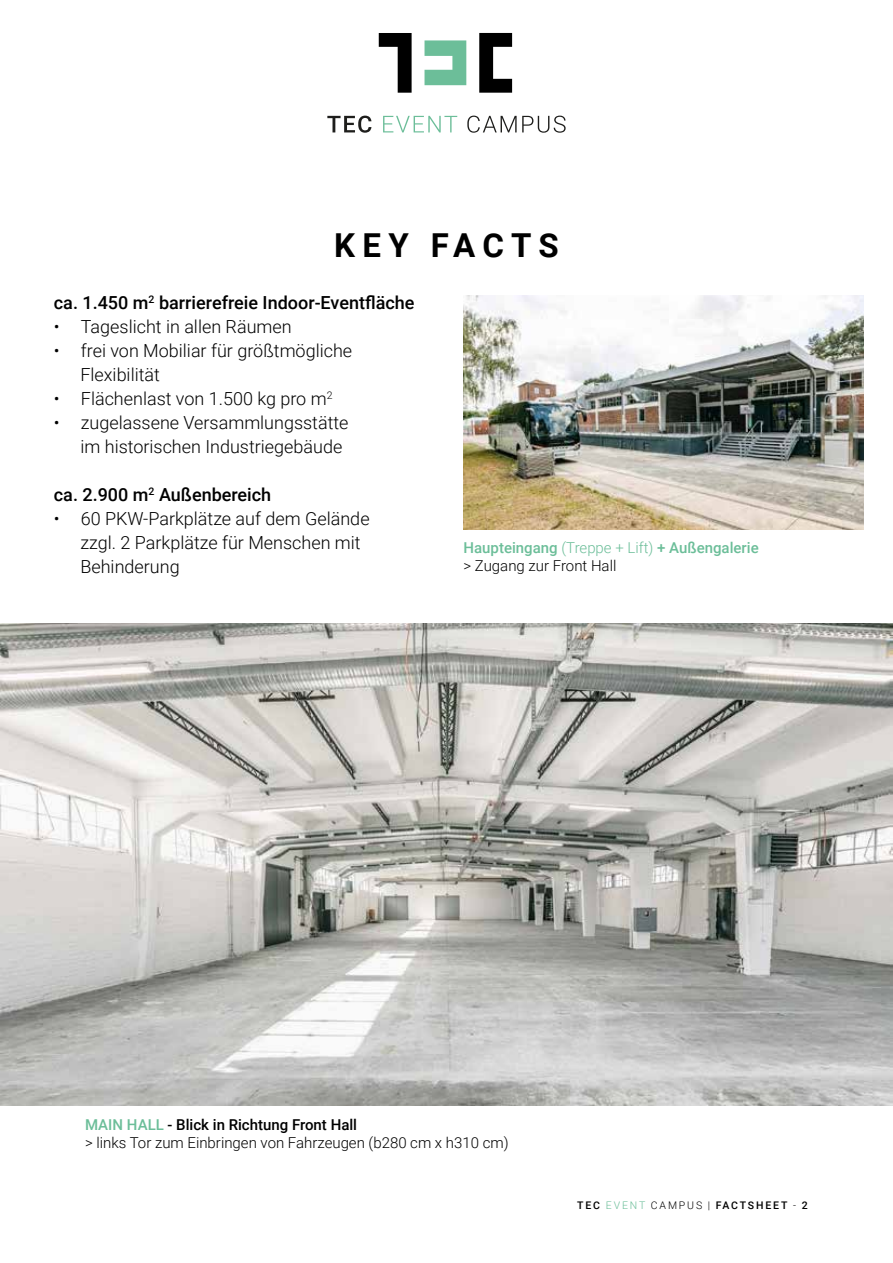
<style>
.page{position:relative;width:893px;height:1263px;background:#fff}
.page>*{position:absolute;margin:0;border:0;box-sizing:border-box;transform-origin:0 0}
.t1{font:700 33px "Roboto";letter-spacing:.215em;color:#000}
.t2{font:300 18px/24px "Roboto";color:#000}
.t3{font:500 18px "Roboto";color:#000}
.t4{font:300 15px/18px "Roboto";color:#000}
.t5{font:500 15px/18px "Roboto";color:#6cbe99}
.t6{font:500 10.5px "Roboto";letter-spacing:.175em;color:#000}
.s1{font-weight:300}
.s2{font-weight:300;color:#000}
.s3{font-weight:500;color:#6cbe99}
.s4{font-weight:500}
.s5{font-weight:300;color:#6cbe99}
</style>
<div class="page">
<svg style="left:425px;top:40px;width:41px;height:45px"></svg>
<svg style="left:379px;top:33px;width:33px;height:60px"></svg>
<svg style="left:479px;top:33px;width:33px;height:60px"></svg>
<svg style="left:327px;top:116px;width:44px;height:17px"></svg>
<svg style="left:383px;top:116px;width:74px;height:16px"></svg>
<svg style="left:467px;top:116px;width:99px;height:17px"></svg>
<img style="left:463px;top:296px;width:400px;height:233px">
<img style="left:0;top:624px;width:893px;height:482px">
<h1 class="t1" style="left:334px;top:222px;width:226px">KEY FACTS</h1>
<p class="t3" style="left:54px;top:290px;width:362px">ca. 1.450 m<sup>2</sup> barrierefreie Indoor-Eventfläche</p>
<p class="t2" style="left:54px;top:314px;width:239px">• Tageslicht in allen Räumen</p>
<p class="t2" style="left:80px;top:338px;width:273px;text-indent:-27px">• frei von Mobiliar für größtmögliche<br>Flexibilität</p>
<p class="t2" style="left:54px;top:386px;width:280px">• Flächenlast von 1.500 kg pro m<sup>2</sup></p>
<p class="t2" style="left:80px;top:410px;width:270px;text-indent:-27px">• zugelassene Versammlungsstätte im historischen Industriegebäude</p>
<p class="t3" style="left:54px;top:482px;width:219px">ca. 2.900 m<sup>2</sup> Außenbereich</p>
<p class="t2" style="left:80px;top:506px;width:291px;text-indent:-27px">• 60 PKW-Parkplätze auf dem Gelände zzgl. 2 Parkplätze für Menschen mit<br>Behinderung</p>
<p class="t5" style="left:463px;top:538px;width:297px">Haupteingang <span class="s1">(Treppe + Lift)</span> + Außengalerie <span class="s2">&gt; Zugang zur Front Hall</span></p>
<p class="t4" style="left:85px;top:1115px;width:425px"><span class="s3">MAIN HALL</span> <span class="s4">- Blick in Richtung Front Hall<br></span>&gt; links Tor zum Einbringen von Fahrzeugen (b280 cm x h310 cm)</p>
<p class="t6" style="left:577px;top:1198px;width:232px">TEC <span class="s5">EVENT</span> <span class="s1">CAMPUS |</span> FACTSHEET <span class="s1">-</span> 2</p>
</div>
